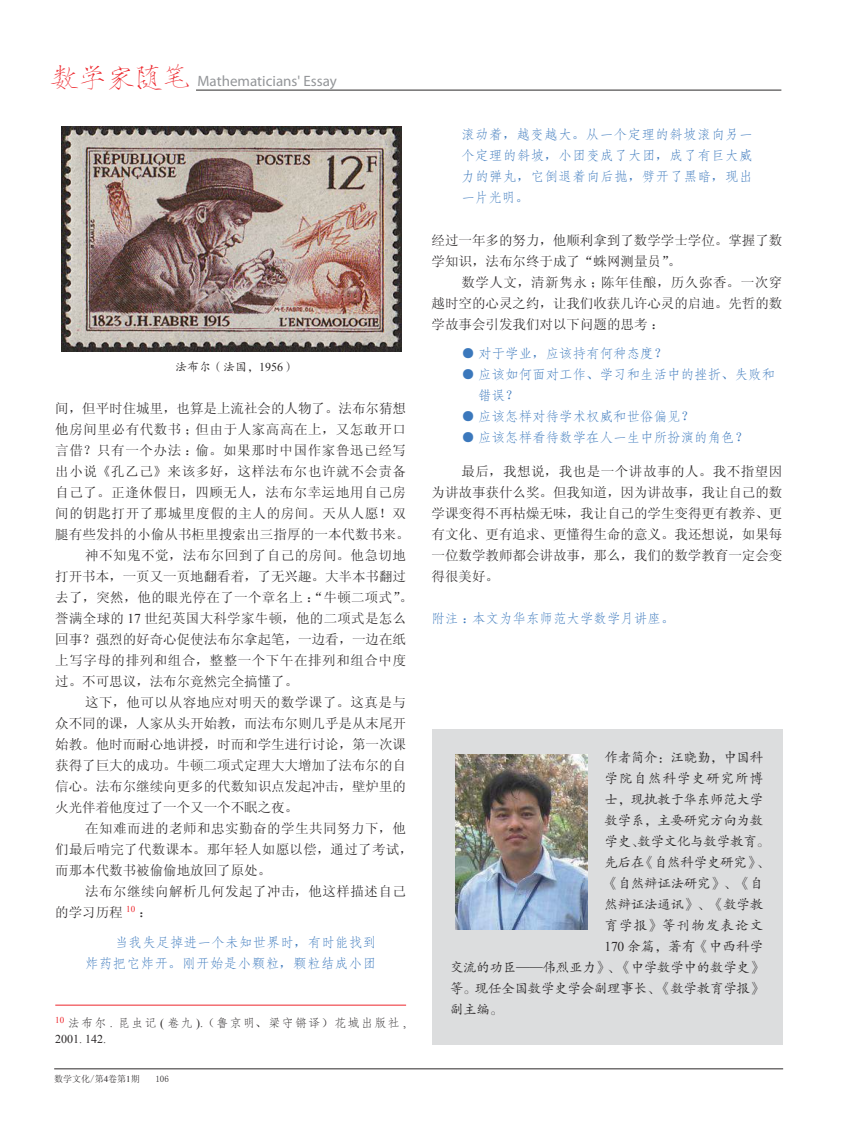
<style>
.page{position:relative;width:859px;height:1123px;background:#fff}
.page>*{position:absolute;margin:0;border:0;box-sizing:border-box;transform-origin:0 0}
.t1{font:27.9px "FZSJSJW GB1 0";color:#ed262c}
.t2{font:15px "Myriad Pro";color:#949699}
.t3{font:13.5px/21px "Sim Sun";color:#2b2829;text-align:justify}
.t4{font:13.5px/21px "FZFSK GBK1 0";color:#3b78bc;text-align:justify}
.t5{font:13.5px "FZKTK GBK1 0";letter-spacing:-.02em;color:#2b2829}
.t6{font:13.5px "Sim Sun";letter-spacing:.045em;color:#2b2829}
.t7{font:13.5px "Sim Sun";letter-spacing:.025em;color:#2b2829}
.t8{font:13.5px "Sim Sun";letter-spacing:.04em;color:#2b2829}
.t9{font:13.5px "Sim Sun";letter-spacing:.035em;color:#2b2829}
.t10{font:13.5px/21px "FZFSK GBK1 0";letter-spacing:.025em;color:#3b78bc;text-align:right}
.t11{font:13.5px "Sim Sun";letter-spacing:.02em;color:#2b2829}
.t12{font:13.5px "FZKTK GBK1 0";letter-spacing:.075em;color:#2b2829}
.t13{font:13.5px "FZKTK GBK1 0";letter-spacing:.08em;color:#2b2829}
.t14{font:12px "FZFSK GBK1 0";letter-spacing:.11em;color:#2b2829}
.t15{font:12px "FZKTK GBK1 0";color:#2b2829}
.t16{font:12px "Times New Roman";color:#2b2829}
.t17{font:9px "Sim Sun";color:#2b2829}
.s1{font-family:"Times New Roman"}
.s2{font-family:"Sim Sun"}
</style>
<div class="page">
<hr style="left:196px;top:90px;width:585px;height:1px;background:#2b2829">
<hr style="left:54px;top:1068px;width:729px;height:1px;background:#2b2829">
<div style="left:432px;top:729px;width:350px;height:315px;background:#dcddde"></div>
<img style="left:61px;top:126px;width:340px;height:225px">
<img style="left:456px;top:754px;width:131px;height:175px">
<hr style="left:55px;top:1004px;width:351px;height:1px;background:#ed262c">
<h1 class="t1" style="left:51px;top:62px;width:141px">数学家随笔</h1>
<p class="t2" style="left:197px;top:72px;width:141px">Mathematicians' Essay</p>
<p class="t15" style="left:175px;top:361px;width:121px">法布尔（法国，<span class="s1">1956</span>）</p>
<p class="t3" style="left:55px;top:397px;width:352px">间，但平时住城里，也算是上流社会的人物了。法布尔猜想</p>
<p class="t6" style="left:55px;top:422px;width:352px">他房间里必有代数书；但由于人家高高在上，又怎敢开口</p>
<p class="t6" style="left:55px;top:443px;width:352px">言借？只有一个办法：偷。如果那时中国作家鲁迅已经写</p>
<p class="t6" style="left:55px;top:464px;width:352px">出小说《孔乙己》来该多好，这样法布尔也许就不会责备</p>
<p class="t6" style="left:55px;top:485px;width:352px">自己了。正逢休假日，四顾无人，法布尔幸运地用自己房</p>
<p class="t6" style="left:55px;top:506px;width:352px">间的钥匙打开了那城里度假的主人的房间。天从人愿！双</p>
<p class="t3" style="left:55px;top:523px;width:356px">腿有些发抖的小偷从书柜里搜索出三指厚的一本代数书来。</p>
<p class="t8" style="left:85px;top:548px;width:323px">神不知鬼不觉，法布尔回到了自己的房间。他急切地</p>
<p class="t3" style="left:55px;top:565px;width:352px">打开书本，一页又一页地翻看着，了无兴趣。大半本书翻过</p>
<p class="t7" style="left:55px;top:590px;width:359px">去了，突然，他的眼光停在了一个章名上：“牛顿二项式”。</p>
<p class="t7" style="left:55px;top:611px;width:352px">誉满全球的 <span class="s1">17</span> 世纪英国大科学家牛顿，他的二项式是怎么</p>
<p class="t3" style="left:55px;top:628px;width:352px">回事？强烈的好奇心促使法布尔拿起笔，一边看，一边在纸</p>
<p class="t6" style="left:55px;top:653px;width:352px">上写字母的排列和组合，整整一个下午在排列和组合中度</p>
<p class="t3" style="left:55px;top:670px;width:244px">过。不可思议，法布尔竟然完全搞懂了。</p>
<p class="t8" style="left:85px;top:695px;width:323px">这下，他可以从容地应对明天的数学课了。这真是与</p>
<p class="t3" style="left:55px;top:712px;width:352px">众不同的课，人家从头开始教，而法布尔则几乎是从末尾开</p>
<p class="t3" style="left:55px;top:733px;width:352px">始教。他时而耐心地讲授，时而和学生进行讨论，第一次课</p>
<p class="t3" style="left:55px;top:754px;width:352px">获得了巨大的成功。牛顿二项式定理大大增加了法布尔的自</p>
<p class="t3" style="left:55px;top:775px;width:352px">信心。法布尔继续向更多的代数知识点发起冲击，壁炉里的</p>
<p class="t3" style="left:55px;top:796px;width:244px">火光伴着他度过了一个又一个不眠之夜。</p>
<p class="t9" style="left:85px;top:821px;width:322px">在知难而进的老师和忠实勤奋的学生共同努力下，他</p>
<p class="t11" style="left:55px;top:842px;width:359px">们最后啃完了代数课本。那年轻人如愿以偿，通过了考试，</p>
<p class="t3" style="left:55px;top:859px;width:217px">而那本代数书被偷偷地放回了原处。</p>
<p class="t9" style="left:85px;top:884px;width:322px">法布尔继续向解析几何发起了冲击，他这样描述自己</p>
<p class="t3" style="left:55px;top:901px;width:99px">的学习历程 <sup>10</sup> ：</p>
<p class="t10" style="left:85px;top:931px;width:293px">当我失足掉进一个未知世界时<span class="s2">，</span>有时能找到<br>炸药把它炸开<span class="s2">。</span>刚开始是小颗粒<span class="s2">，</span>颗粒结成小团</p>
<p class="t14" style="left:55px;top:1016px;width:352px"><sup>10</sup> 法布尔 <span class="s1">.</span> 昆虫记 <span class="s1">(</span> 卷九 <span class="s1">).</span><span class="s2">（</span>鲁京明<span class="s2">、</span>梁守锵译<span class="s2">）</span>花城出版社 <span class="s1">,</span></p>
<p class="t16" style="left:55px;top:1035px;width:52px">2001. 142.</p>
<p class="t17" style="left:54px;top:1074px;width:87px">数学文化/第<span class="s1">4</span>卷第<span class="s1">1</span>期</p>
<p class="t17" style="left:155px;top:1073px;width:15px">106</p>
<p class="t4" style="left:461px;top:124px;width:293px">滚动着<span class="s2">，</span>越变越大<span class="s2">。</span>从一个定理的斜坡滚向另一个定理的斜坡<span class="s2">，</span>小团变成了大团<span class="s2">，</span>成了有巨大威力的弹丸<span class="s2">，</span>它倒退着向后抛<span class="s2">，</span>劈开了黑暗<span class="s2">，</span>现出一片光明<span class="s2">。</span></p>
<p class="t3" style="left:432px;top:229px;width:352px">经过一年多的努力，他顺利拿到了数学学士学位。掌握了数学知识，法布尔终于成了“蛛网测量员”。</p>
<p class="t3" style="left:432px;top:271px;width:352px;text-indent:30px">数学人文，清新隽永；陈年佳酿，历久弥香。一次穿越时空的心灵之约，让我们收获几许心灵的启迪。先哲的数学故事会引发我们对以下问题的思考：</p>
<p class="t4" style="left:461px;top:343px;width:207px"><span class="s2">●</span> 对于学业<span class="s2">，</span>应该持有何种态度<span class="s2">？</span></p>
<p class="t4" style="left:478px;top:364px;width:298px;text-indent:-17px"><span class="s2">●</span> 应该如何面对工作<span class="s2">、</span>学习和生活中的挫折<span class="s2">、</span>失败和错误<span class="s2">？</span></p>
<p class="t4" style="left:461px;top:406px;width:234px"><span class="s2">●</span> 应该怎样对待学术权威和世俗偏见<span class="s2">？</span></p>
<p class="t4" style="left:461px;top:427px;width:288px"><span class="s2">●</span> 应该怎样看待数学在人一生中所扮演的角色<span class="s2">？</span></p>
<p class="t3" style="left:432px;top:460px;width:352px;text-indent:30px">最后，我想说，我也是一个讲故事的人。我不指望因为讲故事获什么奖。但我知道，因为讲故事，我让自己的数学课变得不再枯燥无味，我让自己的学生变得更有教养、更有文化、更有追求、更懂得生命的意义。我还想说，如果每一位数学教师都会讲故事，那么，我们的数学教育一定会变得很美好。</p>
<p class="t4" style="left:432px;top:608px;width:244px">附注<span class="s2">：</span>本文为华东师范大学数学月讲座<span class="s2">。</span></p>
<p class="t5" style="left:604px;top:750px;width:160px">作者简介：汪晓勤，中国科</p>
<p class="t12" style="left:604px;top:771px;width:160px">学院自然科学史研究所博</p>
<p class="t5" style="left:604px;top:792px;width:160px">士，现执教于华东师范大学</p>
<p class="t5" style="left:604px;top:813px;width:160px">数学系，主要研究方向为数</p>
<p class="t5" style="left:604px;top:834px;width:167px">学史、数学文化与数学教育。</p>
<p class="t5" style="left:604px;top:855px;width:167px">先后在《自然科学史研究》、</p>
<p class="t5" style="left:604px;top:876px;width:160px">《自然辩证法研究》、《自</p>
<p class="t5" style="left:604px;top:897px;width:160px">然辩证法通讯》、《数学教</p>
<p class="t13" style="left:604px;top:918px;width:160px">育学报》等刊物发表论文</p>
<p class="t5" style="left:604px;top:939px;width:160px"><span class="s1">170</span> 余篇，著有《中西科学</p>
<p class="t5" style="left:450px;top:960px;width:315px">交流的功臣——伟烈亚力》、《中学数学中的数学史》</p>
<p class="t5" style="left:450px;top:981px;width:315px">等。现任全国数学史学会副理事长、《数学教育学报》</p>
<p class="t5" style="left:450px;top:1002px;width:55px">副主编。</p>
</div>
